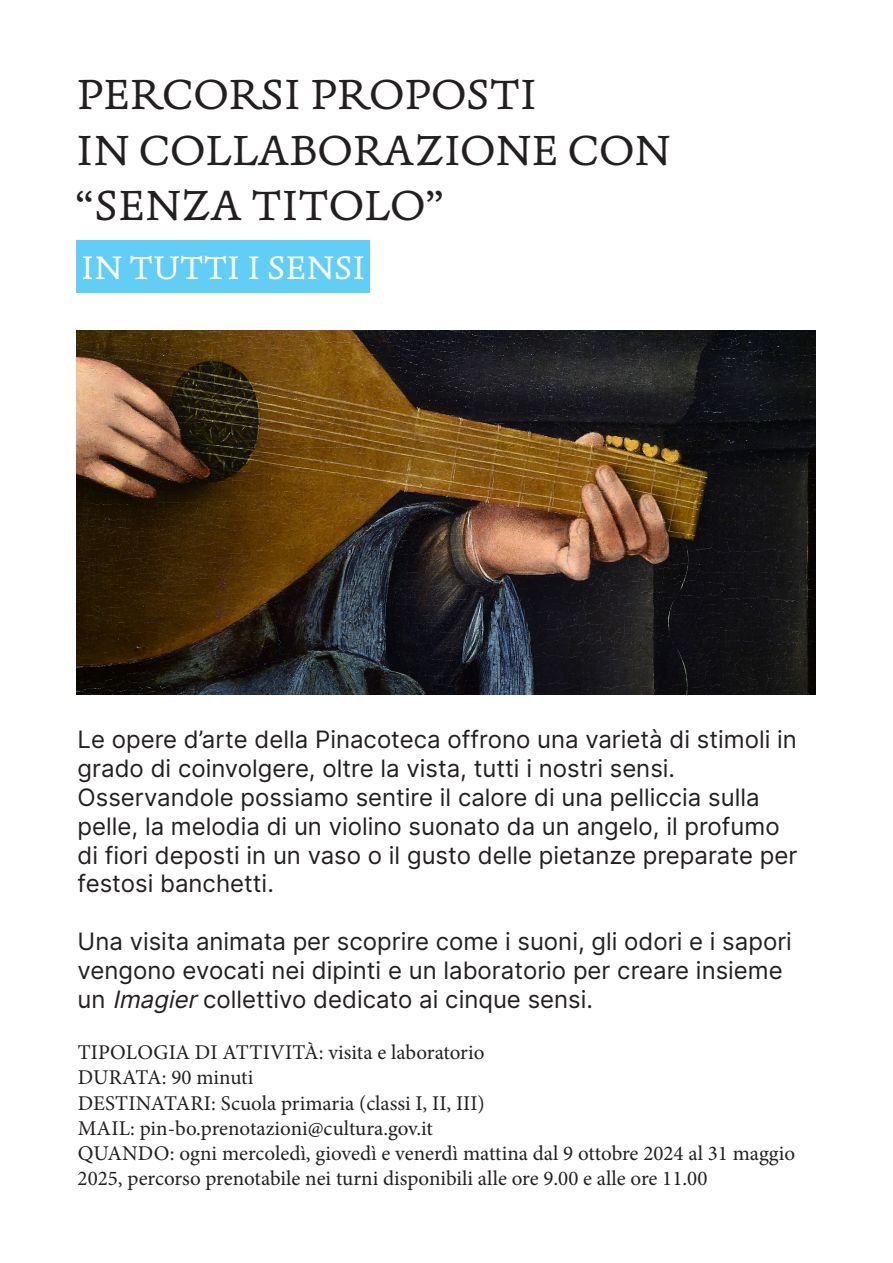
<style>
.page{position:relative;width:893px;height:1263px;background:#fff}
.page>*{position:absolute;margin:0;border:0;box-sizing:border-box;transform-origin:0 0}
.t1{font:46.5px/55.8px "De Aetna PNB Caption";color:#231f20}
.t2{font:36px "De Aetna PNB Caption";color:#fff}
.t3{font:24px/28.8px "Inter";color:#231f20}
.t4{font:21px/25.2px "Minion Pro";color:#231f20}
.s1{font-style:italic}
</style>
<div class="page">
<div style="left:77px;top:240px;width:293px;height:52px;background:#62cdf5"></div>
<img style="left:77px;top:331px;width:738px;height:363px">
<p class="t1" style="left:77px;top:69px;width:462px">PERCORSI PROPOSTI</p>
<p class="t1" style="left:77px;top:125px;width:595px">IN COLLABORAZIONE CON “SENZA TITOLO”</p>
<p class="t2" style="left:81px;top:246px;width:285px">IN TUTTI I SENSI</p>
<p class="t3" style="left:78px;top:725px;width:721px">Le opere d’arte della Pinacoteca offrono una varietà di stimoli in grado di coinvolgere, oltre la vista, tutti i nostri sensi.</p>
<p class="t3" style="left:78px;top:782px;width:721px">Osservandole possiamo sentire il calore di una pelliccia sulla pelle, la melodia di un violino suonato da un angelo, il profumo di fiori deposti in un vaso o il gusto delle pietanze preparate per festosi banchetti.</p>
<p class="t3" style="left:78px;top:926px;width:716px">Una visita animata per scoprire come i suoni, gli odori e i sapori vengono evocati nei dipinti e un laboratorio per creare insieme un <span class="s1">Imagier</span>collettivo dedicato ai cinque sensi.</p>
<p class="t4" style="left:78px;top:1040px;width:408px">TIPOLOGIA DI ATTIVITÀ: visita e laboratorio</p>
<p class="t4" style="left:78px;top:1065px;width:177px">DURATA: 90 minuti</p>
<p class="t4" style="left:78px;top:1090px;width:409px">DESTINATARI: Scuola primaria (classi I, II, III)</p>
<p class="t4" style="left:78px;top:1116px;width:357px">MAIL: pin-bo.prenotazioni@cultura.gov.it</p>
<p class="t4" style="left:78px;top:1141px;width:719px">QUANDO: ogni mercoledì, giovedì e venerdì mattina dal 9 ottobre 2024 al 31 maggio<br>2025, percorso prenotabile nei turni disponibili alle ore 9.00 e alle ore 11.00</p>
</div>
